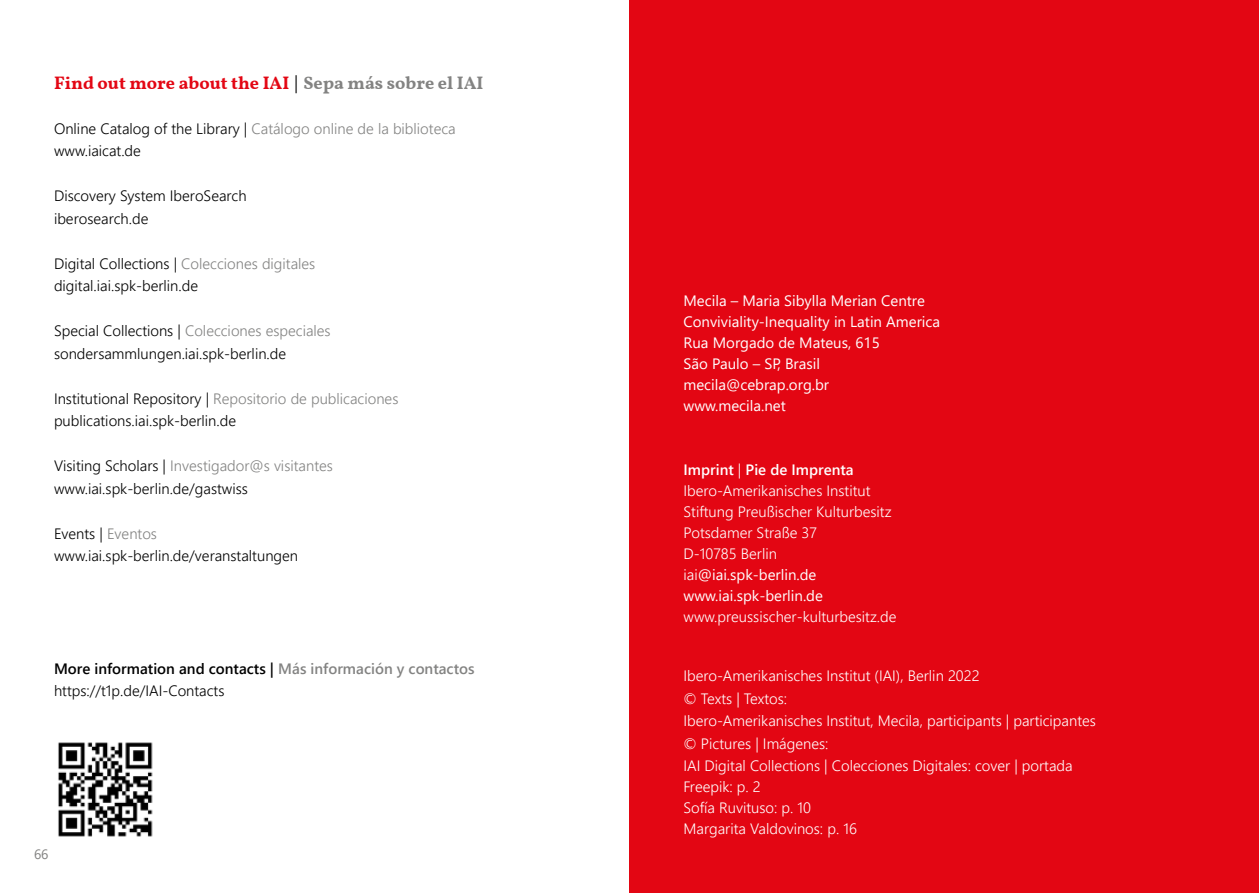
<style>
.page{position:relative;width:1259px;height:893px;background:#fff}
.page>*{position:absolute;margin:0;border:0;box-sizing:border-box;transform-origin:0 0}
.t1{font:700 18px "Vollkorn";color:#e30613}
.t2{font:300 15px/22.5px "Yu Gothic UI";color:#000}
.t3{font:300 15px/21px "Yu Gothic UI";color:#fff}
.t4{font:15px/21px "Yu Gothic UI";color:#fff}
.t5{font:600 15px/22.5px "Yu Gothic UI";color:#000}
.t6{font:13.5px "Yu Gothic UI";color:#838382}
.s1{font-family:"Yu Gothic UI";font-weight:300;color:#000}
.s2{color:#838382}
.s3{font-weight:300}
.s4{font-weight:600}
.s5{font-weight:400}
</style>
<div class="page">
<div style="left:629px;top:0;width:630px;height:893px;background:#e30613"></div>
<img style="left:58px;top:742px;width:95px;height:95px">
<p class="t1" style="left:54px;top:69px;width:431px">Find out more about the IAI <span class="s1">|</span> <span class="s2">Sepa más sobre el IAI</span></p>
<p class="t2" style="left:54px;top:115px;width:403px">Online Catalog of the Library | <span class="s2">Catálogo online de la biblioteca </span>www.iaicat.de</p>
<p class="t2" style="left:54px;top:183px;width:194px">Discovery System IberoSearch iberosearch.de</p>
<p class="t2" style="left:54px;top:250px;width:263px">Digital Collections | <span class="s2">Colecciones digitales </span>digital.iai.spk-berlin.de</p>
<p class="t2" style="left:54px;top:318px;width:278px">Special Collections | <span class="s2">Colecciones especiales </span>sondersammlungen.iai.spk-berlin.de</p>
<p class="t2" style="left:54px;top:385px;width:346px">Institutional Repository | <span class="s2">Repositorio de publicaciones </span>publications.iai.spk-berlin.de</p>
<p class="t2" style="left:54px;top:453px;width:280px">Visiting Scholars | <span class="s2">Investigador@s visitantes </span>www.iai.spk-berlin.de/gastwiss</p>
<p class="t2" style="left:54px;top:520px;width:246px">Events | <span class="s2">Eventos </span>www.iai.spk-berlin.de/veranstaltungen</p>
<p class="t5" style="left:54px;top:657px;width:422px">More information and contacts | <span class="s2">Más información y contactos </span><span class="s3">https://t1p.de/IAI-Contacts</span></p>
<p class="t6" style="left:34px;top:842px;width:16px">66</p>
<p class="t4" style="left:683px;top:288px;width:258px">Mecila – Maria Sibylla Merian Centre<br>Conviviality-Inequality in Latin America<br>Rua Morgado de Mateus, 615<br>São Paulo – SP, Brasil mecila@cebrap.org.br<br>www.mecila.net</p>
<p class="t3" style="left:683px;top:457px;width:210px"><span class="s4">Imprint</span> | <span class="s4">Pie de Imprenta<br></span>Ibero-Amerikanisches Institut<br>Stiftung Preußischer Kulturbesitz<br>Potsdamer Straße 37<br>D-10785 Berlin iai<span class="s5">@iai.spk-berlin.de www.iai.spk-berlin.de</span></p>
<p class="t3" style="left:683px;top:604px;width:214px">www.preussischer-kulturbesitz.de</p>
<p class="t3" style="left:683px;top:663px;width:414px;line-height:22.5px">Ibero-Amerikanisches Institut (IAI), Berlin 2022<br>© Texts | Textos:<br>Ibero-Amerikanisches Institut, Mecila, participants | participantes © Pictures | Imágenes:<br>IAI Digital Collections | Colecciones Digitales: cover | portada</p>
<p class="t3" style="left:683px;top:774px;width:175px">Freepik: p. 2<br>Sofía Ruvituso: p. 10<br>Margarita Valdovinos: p. 16</p>
</div>
